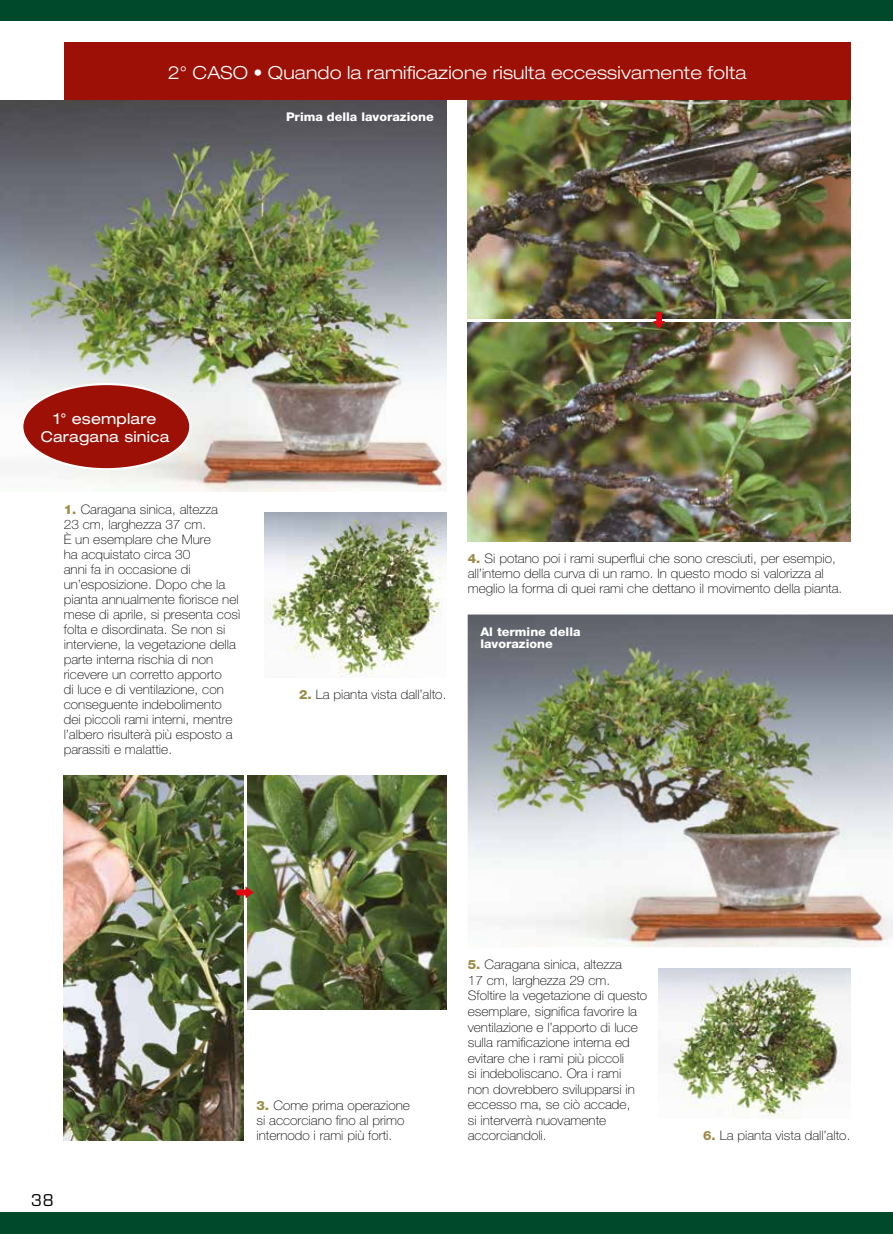
<style>
.page{position:relative;width:893px;height:1234px;background:#fff}
.page>*{position:absolute;margin:0;border:0;box-sizing:border-box;transform-origin:0 0}
.t1{font:300 expanded 18px "Helvetica Neue LT Std";letter-spacing:.01em;color:#fff}
.t2{font:15.75px "Eurostile LT Std";color:#000}
.t3{font:expanded 15px/18px "Helvetica Neue LT Std";letter-spacing:.01em;color:#fff;text-align:center}
.t4{font:100 13.05px/15px "Helvetica Neue LT Std";color:#000;scale:1.05 1}
.t5{font:800 12px/12px "Helvetica Neue LT Std";color:#fff;scale:1.05 1}
.s1{font-weight:800;font-size:12.75px;color:#9b8a45}
</style>
<div class="page">
<div style="left:0;top:1212px;width:893px;height:21px;background:#004a2c"></div>
<div style="left:0;top:0;width:893px;height:21px;background:#004a2c"></div>
<img style="left:0;top:100px;width:446px;height:391px">
<img style="left:265px;top:512px;width:181px;height:165px">
<img style="left:468px;top:100px;width:382px;height:218px">
<img style="left:468px;top:322px;width:382px;height:219px">
<img style="left:64px;top:775px;width:180px;height:365px">
<img style="left:248px;top:775px;width:198px;height:234px">
<img style="left:468px;top:614px;width:425px;height:333px">
<img style="left:658px;top:968px;width:192px;height:149px">
<div style="left:64px;top:43px;width:786px;height:57px;background:#9c1006"></div>
<div style="left:22px;top:384px;width:168px;height:85px;background:#9c1006;border-radius:50%"></div>
<div style="left:21px;top:383px;width:170px;height:87px;border:2px solid #fff;border-radius:50%"></div>
<svg style="left:237px;top:886px;width:17px;height:12px"></svg>
<svg style="left:653px;top:312px;width:12px;height:17px"></svg>
<h1 class="t1" style="left:168px;top:62px;width:580px">2° CASO • Quando la ramificazione risulta eccessivamente folta</h1>
<p class="t5" style="left:286px;top:111px;width:142px">Prima della lavorazione</p>
<p class="t3" style="left:41px;top:409px;width:130px">1° esemplare<br>Caragana sinica</p>
<p class="t4" style="left:64px;top:501px;width:170px"><span class="s1">1.</span> Caragana sinica, altezza<br>23 cm, larghezza 37 cm.<br>È un esemplare che Mure<br>ha acquistato circa 30<br>anni fa in occasione di un’esposizione. Dopo che la pianta annualmente fiorisce nel mese di aprile, si presenta così folta e disordinata. Se non si interviene, la vegetazione della parte interna rischia di non ricevere un corretto apporto<br>di luce e di ventilazione, con conseguente indebolimento dei piccoli rami interni, mentre l’albero risulterà più esposto a parassiti e malattie.</p>
<p class="t4" style="left:299px;top:687px;width:142px"><span class="s1">2.</span> La pianta vista dall’alto.</p>
<p class="t4" style="left:468px;top:551px;width:358px"><span class="s1">4.</span> Si potano poi i rami superflui che sono cresciuti, per esempio, all’interno della curva di un ramo. In questo modo si valorizza al meglio la forma di quei rami che dettano il movimento della pianta.</p>
<p class="t5" style="left:480px;top:625px;width:97px">Al termine della lavorazione</p>
<p class="t2" style="left:31px;top:1190px;width:24px">38</p>
<p class="t4" style="left:256px;top:1097px;width:148px"><span class="s1">3.</span> Come prima operazione si accorciano fino al primo internodo i rami più forti.</p>
<p class="t4" style="left:468px;top:956px;width:172px;line-height:15.6px"><span class="s1">5.</span> Caragana sinica, altezza<br>17 cm, larghezza 29 cm.<br>Sfoltire la vegetazione di questo esemplare, significa favorire la ventilazione e l’apporto di luce sulla ramificazione interna ed evitare che i rami più piccoli<br>si indeboliscano. Ora i rami<br>non dovrebbero svilupparsi in eccesso ma, se ciò accade,<br>si interverrà nuovamente accorciandoli.</p>
<p class="t4" style="left:703px;top:1127px;width:142px"><span class="s1">6.</span> La pianta vista dall’alto.</p>
</div>
